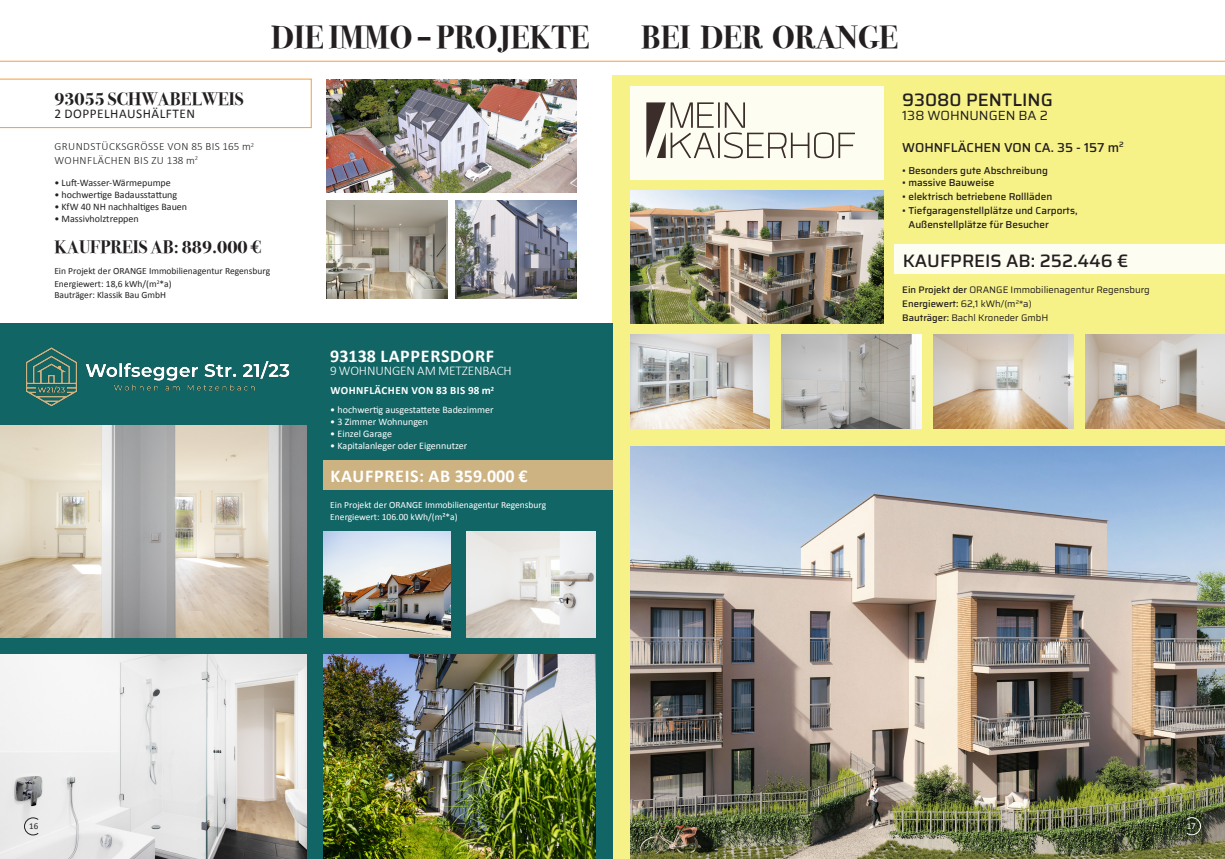
<style>
.page{position:relative;width:1225px;height:859px;background:#fff}
.page>*{position:absolute;margin:0;border:0;box-sizing:border-box;transform-origin:0 0}
.t1{font:700 31.9px "Bodoni Svty Two ITCTT";color:#231f20}
.t2{font:700 18px "Bodoni Svty Two ITCTT";color:#231f20}
.t3{font:700 18px "Calibri";letter-spacing:.04em;color:#fff}
.t4{font:500 18px "Saira";color:#231f20}
.t5{font:300 13.3px "Calibri";letter-spacing:-.01em;color:#fff}
.t6{font:13.3px "Calibri";letter-spacing:.04em;color:#231f20}
.t7{font:13.3px "Saira";color:#231f20}
.t8{font:500 13px "Saira";color:#231f20}
.t9{font:300 11.1px "Calibri";letter-spacing:.04em;color:#231f20}
.t10{font:700 11.1px "Calibri";letter-spacing:.04em;color:#fff}
.t11{font:500 10px/14px "Saira";color:#231f20}
.t12{font:10px "Calibri";color:#fff}
.t13{font:10px "Calibri";color:#231f20}
.t14{font:9.5px/14px "Saira";color:#231f20}
.t15{font:9.5px "Calibri";color:#231f20}
.t16{font:9.5px "Calibri";color:#fff}
.t17{font:9px "Calibri";color:#fff}
.t18{font:9px "Calibri";color:#231f20}
.s1{font-weight:500}
</style>
<div class="page">
<div style="left:612px;top:76px;width:613px;height:783px;background:#f7f287"></div>
<div style="left:0;top:323px;width:612px;height:536px;background:#126565"></div>
<svg style="left:0;top:60px;width:1225px;height:1px"></svg>
<svg style="left:0;top:79px;width:311px;height:49px"></svg>
<img style="left:0;top:655px;width:306px;height:204px">
<img style="left:0;top:425px;width:306px;height:213px">
<img style="left:323px;top:655px;width:272px;height:204px">
<img style="left:630px;top:191px;width:253px;height:132px">
<img style="left:323px;top:531px;width:127px;height:107px">
<img style="left:466px;top:531px;width:129px;height:107px">
<img style="left:326px;top:80px;width:250px;height:113px">
<img style="left:326px;top:201px;width:121px;height:97px">
<img style="left:455px;top:201px;width:121px;height:97px">
<img style="left:26px;top:347px;width:264px;height:60px">
<img style="left:630px;top:446px;width:595px;height:413px">
<div style="left:630px;top:86px;width:253px;height:93px;background:#fefdf2"></div>
<svg style="left:646px;top:102px;width:209px;height:56px"></svg>
<svg style="left:1186px;top:817px;width:15px;height:18px"></svg>
<div style="left:894px;top:244px;width:331px;height:29px;background:#fefdf2"></div>
<img style="left:630px;top:335px;width:140px;height:93px">
<img style="left:782px;top:335px;width:139px;height:93px">
<img style="left:933px;top:335px;width:140px;height:93px">
<img style="left:1085px;top:335px;width:140px;height:93px">
<div style="left:323px;top:461px;width:289px;height:29px;background:#cdb382"></div>
<svg style="left:24px;top:817px;width:15px;height:18px"></svg>
<p class="t2" style="left:54px;top:84px;width:191px">93055 SCHWABELWEIS</p>
<p class="t6" style="left:54px;top:105px;width:142px">2 DOPPELHAUSHÄLFTEN</p>
<p class="t9" style="left:55px;top:140px;width:201px">GRUNDSTÜCKSGRÖSSE VON 85 BIS 165 m<sup>2</sup></p>
<p class="t9" style="left:55px;top:153px;width:145px">WOHNFLÄCHEN BIS ZU 138 m<sup>2</sup></p>
<p class="t13" style="left:54px;top:175px;width:118px">• Luft-Wasser-Wärmepumpe</p>
<p class="t13" style="left:54px;top:187px;width:124px">• hochwertige Badausstattung</p>
<p class="t13" style="left:54px;top:199px;width:134px">• KfW 40 NH nachhaltiges Bauen</p>
<p class="t13" style="left:54px;top:211px;width:86px">• Massivholztreppen</p>
<p class="t1" style="left:271px;top:11px;width:320px">DIE IMMO – PROJEKTE</p>
<p class="t1" style="left:641px;top:11px;width:258px">BEI DER ORANGE</p>
<p class="t4" style="left:902px;top:86px;width:152px">93080 PENTLING</p>
<p class="t7" style="left:902px;top:105px;width:147px">138 WOHNUNGEN BA 2</p>
<p class="t8" style="left:902px;top:137px;width:223px">WOHNFLÄCHEN VON CA. 35 - 157 m<sup>2</sup></p>
<p class="t11" style="left:902px;top:163px;width:147px">• Besonders gute Abschreibung</p>
<p class="t11" style="left:902px;top:175px;width:93px">• massive Bauweise</p>
<p class="t11" style="left:902px;top:189px;width:151px">• elektrisch betriebene Rollläden</p>
<p class="t11" style="left:908px;top:203px;width:170px;text-indent:-6px">• Tiefgaragenstellplätze und Carports,<br>Außenstellplätze für Besucher</p>
<p class="t2" style="left:54px;top:232px;width:209px">KAUFPREIS AB: 889.000 €</p>
<p class="t15" style="left:54px;top:264px;width:217px">Ein Projekt der ORANGE Immobilienagentur Regensburg</p>
<p class="t15" style="left:54px;top:277px;width:119px">Energiewert: 18,6 kWh/(m<sup>2</sup>*a)</p>
<p class="t15" style="left:54px;top:288px;width:113px">Bauträger: Klassik Bau GmbH</p>
<p class="t3" style="left:330px;top:343px;width:165px">93138 LAPPERSDORF</p>
<p class="t5" style="left:330px;top:362px;width:183px">9 WOHNUNGEN AM METZENBACH</p>
<p class="t10" style="left:330px;top:383px;width:165px">WOHNFLÄCHEN VON 83 BIS 98 m<sup>2</sup></p>
<p class="t12" style="left:330px;top:403px;width:165px">• hochwertig ausgestattete Badezimmer</p>
<p class="t12" style="left:330px;top:415px;width:99px">• 3 Zimmer Wohnungen</p>
<p class="t12" style="left:330px;top:427px;width:63px">• Einzel Garage</p>
<p class="t12" style="left:330px;top:439px;width:138px">• Kapitalanleger oder Eigennutzer</p>
<p class="t3" style="left:331px;top:463px;width:199px">KAUFPREIS: AB 359.000 €</p>
<p class="t16" style="left:330px;top:498px;width:217px">Ein Projekt der ORANGE Immobilienagentur Regensburg</p>
<p class="t16" style="left:330px;top:510px;width:129px">Energiewert: 106.00 kWh/(m²*a)</p>
<p class="t4" style="left:902px;top:247px;width:227px">KAUFPREIS AB: 252.446 €</p>
<p class="t14" style="left:902px;top:283px;width:249px"><span class="s1">Ein Projekt der</span> ORANGE Immobilienagentur Regensburg<br><span class="s1">Energiewert:</span> 62,1 kWh/(m<sup>2</sup>*a)<br><span class="s1">Bauträger:</span> Bachl Kroneder GmbH</p>
<p class="t18" style="left:29px;top:820px;width:11px">16</p>
<p class="t17" style="left:1186px;top:820px;width:11px">17</p>
</div>
